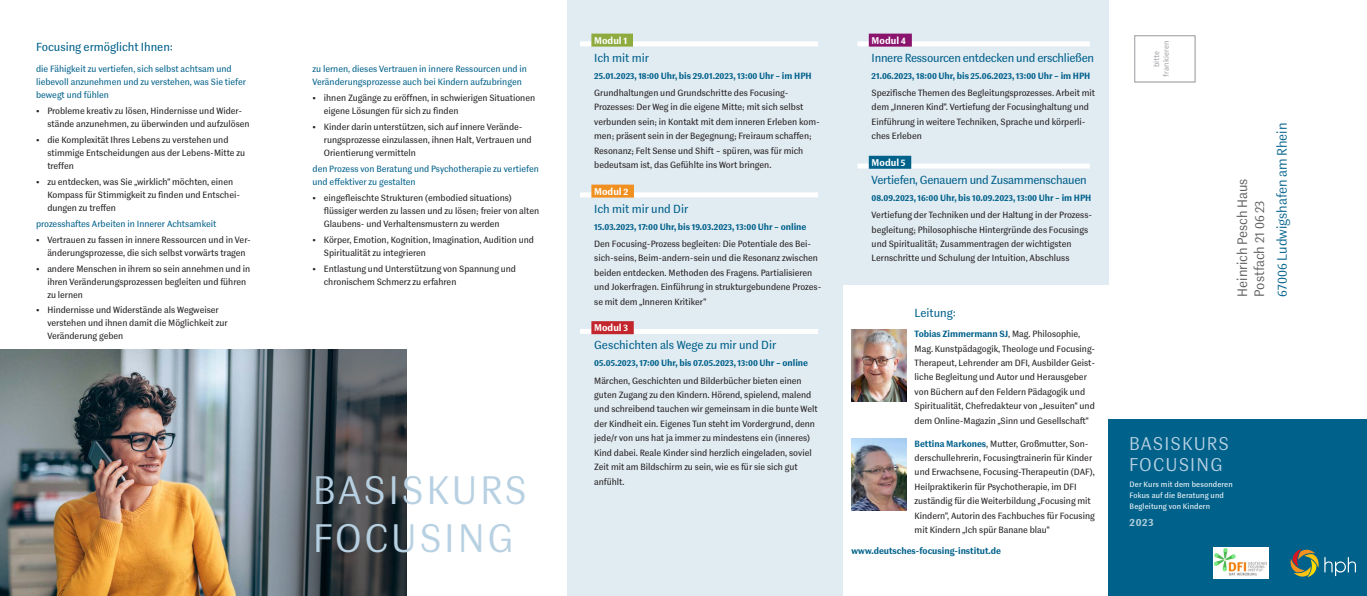
<style>
.page{position:relative;width:1367px;height:596px;background:#fff}
.page>*{position:absolute;margin:0;border:0;box-sizing:border-box;transform-origin:0 0}
.t1{font:300 40.7px/47px "Contemporary Sans";letter-spacing:.06em;color:#b8d1e2}
.t2{font:300 19px/21.9px "Contemporary Sans";letter-spacing:.06em;color:#b8d1e2}
.t3{font:300 14px/17px "Contemporary Sans";color:#57585a}
.t4{font:300 14px "Contemporary Sans";color:#00618b}
.t5{font:12px "Contemporary Sans";letter-spacing:-.015em;color:#00618b}
.t6{font:700 11.2px "Contemporary Sans";color:#fff}
.t7{font:700 10px "Contemporary Sans";color:#fff}
.t8{font:9.3px/14.4px "Contemporary Sans";color:#231f20}
.t9{font:9.3px/13px "Contemporary Sans";color:#00618b}
.t10{font:700 9.3px "Contemporary Sans";color:#00618b}
.t11{font:8px "Contemporary Sans";color:#a8a9ad}
.t12{font:8px "Zwo OT";color:#a8a9ad}
.t13{font:7.9px/11.2px "Contemporary Sans";letter-spacing:.02em;color:#fff}
.s1{font-weight:700;color:#00618b}
</style>
<div class="page">
<div style="left:1108px;top:419px;width:258px;height:176px;background:#00618b"></div>
<div style="left:567px;top:0;width:275px;height:595px;background:#e1ebf2"></div>
<div style="left:832px;top:0;width:276px;height:284px;background:#e1ebf2"></div>
<div style="left:580px;top:41px;width:238px;height:5px;background:#fff"></div>
<div style="left:591px;top:34px;width:42px;height:13px;background:#8dab3e"></div>
<div style="left:580px;top:192px;width:238px;height:5px;background:#fff"></div>
<div style="left:591px;top:184px;width:43px;height:13px;background:#f09020"></div>
<div style="left:580px;top:329px;width:238px;height:5px;background:#fff"></div>
<div style="left:591px;top:321px;width:42px;height:13px;background:#c2262c"></div>
<div style="left:1134px;top:35px;width:61px;height:47px;background:#fff;border:1px solid #a8a9ad"></div>
<svg style="left:1290px;top:549px;width:65px;height:28px"></svg>
<svg style="left:1213px;top:547px;width:55px;height:31px"></svg>
<img style="left:1214px;top:547px;width:51px;height:28px">
<img style="left:851px;top:329px;width:55px;height:72px">
<img style="left:851px;top:438px;width:55px;height:72px">
<div style="left:857px;top:41px;width:232px;height:5px;background:#fff"></div>
<div style="left:868px;top:34px;width:43px;height:13px;background:#8a146d"></div>
<div style="left:857px;top:163px;width:232px;height:5px;background:#fff"></div>
<div style="left:868px;top:156px;width:43px;height:13px;background:#00618b"></div>
<img style="left:0;top:349px;width:9px;height:246px">
<img style="left:9px;top:349px;width:398px;height:246px">
<p class="t5" style="left:36px;top:40px;width:139px">Focusing ermöglicht Ihnen:</p>
<p class="t9" style="left:36px;top:63px;width:211px">die Fähigkeit zu vertiefen, sich selbst achtsam und liebevoll anzunehmen und zu verstehen, was Sie tiefer bewegt und fühlen</p>
<p class="t8" style="left:47px;top:105px;width:204px;line-height:13px;text-indent:-11px">• Probleme kreativ zu lösen, Hindernisse und Wider&shy;stände anzunehmen, zu überwinden und aufzulösen</p>
<p class="t8" style="left:47px;top:134px;width:199px;line-height:13px;text-indent:-11px">• die Komplexität Ihres Lebens zu verstehen und stimmige Entscheidungen aus der Lebens-Mitte zu treffen</p>
<p class="t8" style="left:47px;top:175px;width:194px;line-height:13px;text-indent:-11px">• zu entdecken, was Sie „wirklich“ möchten, einen<br>Kompass für Stimmigkeit zu finden und Entschei&shy;dungen zu treffen</p>
<p class="t9" style="left:36px;top:217px;width:182px">prozesshaftes Arbeiten in Innerer Achtsamkeit</p>
<p class="t8" style="left:47px;top:233px;width:205px;line-height:13px;text-indent:-11px">• Vertrauen zu fassen in innere Ressourcen und in Ver&shy;änderungsprozesse, die sich selbst vorwärts tragen</p>
<p class="t8" style="left:47px;top:262px;width:204px;line-height:13px;text-indent:-11px">• andere Menschen in ihrem so sein annehmen und in ihren Veränderungsprozessen begleiten und führen zu lernen</p>
<p class="t8" style="left:47px;top:304px;width:182px;line-height:13px;text-indent:-11px">• Hindernisse und Widerstände als Wegweiser verstehen und ihnen damit die Möglichkeit zur<br>Veränderung geben</p>
<p class="t9" style="left:312px;top:63px;width:216px">zu lernen, dieses Vertrauen in innere Ressourcen und in<br>Veränderungsprozesse auch bei Kindern aufzubringen</p>
<p class="t8" style="left:324px;top:92px;width:213px;line-height:13px;text-indent:-11px">• ihnen Zugänge zu eröffnen, in schwierigen Situationen eigene Lösungen für sich zu finden</p>
<p class="t8" style="left:324px;top:120px;width:209px;line-height:13px;text-indent:-11px">• Kinder darin unterstützen, sich auf innere Verände&shy;rungsprozesse einzulassen, ihnen Halt, Vertrauen und<br>Orientierung vermitteln</p>
<p class="t9" style="left:312px;top:162px;width:228px">den Prozess von Beratung und Psychotherapie zu vertiefen und effektiver zu gestalten</p>
<p class="t8" style="left:324px;top:191px;width:217px;line-height:13px;text-indent:-11px">• eingefleischte Strukturen (embodied situations) flüssiger werden zu lassen und zu lösen; freier von alten<br>Glaubens- und Verhaltensmustern zu werden</p>
<p class="t8" style="left:324px;top:233px;width:212px;line-height:13px;text-indent:-11px">• Körper, Emotion, Kognition, Imagination, Audition und<br>Spiritualität zu integrieren</p>
<p class="t8" style="left:324px;top:262px;width:194px;line-height:13px;text-indent:-11px">• Entlastung und Unterstützung von Spannung und chronischem Schmerz zu erfahren</p>
<h1 class="t1" style="left:313px;top:468px;width:215px">BASISKURS<br>FOCUSING</h1>
<p class="t7" style="left:594px;top:35px;width:35px">Modul 1</p>
<p class="t5" style="left:594px;top:51px;width:56px">Ich mit mir</p>
<p class="t10" style="left:594px;top:70px;width:219px">25.01.2023, 18:00 Uhr, bis 29.01.2023, 13:00 Uhr – im HPH</p>
<p class="t8" style="left:594px;top:86px;width:227px">Grundhaltungen und Grundschritte des Focusing-Prozesses: Der Weg in die eigene Mitte; mit sich selbst verbunden sein; in Kontakt mit dem inneren Erleben kom&shy;men; präsent sein in der Begegnung; Freiraum schaffen; Resonanz; Felt Sense und Shift – spüren, was für mich bedeutsam ist, das Gefühlte ins Wort bringen.</p>
<p class="t7" style="left:594px;top:185px;width:36px">Modul 2</p>
<p class="t5" style="left:594px;top:202px;width:95px">Ich mit mir und Dir</p>
<p class="t10" style="left:594px;top:221px;width:214px">15.03.2023, 17:00 Uhr, bis 19.03.2023, 13:00 Uhr – online</p>
<p class="t8" style="left:594px;top:237px;width:229px">Den Focusing-Prozess begleiten: Die Potentiale des Bei&shy;sich-seins, Beim-andern-sein und die Resonanz zwischen beiden entdecken. Methoden des Fragens. Partialisieren und Jokerfragen. Einführung in strukturgebundene Prozes&shy;se mit dem „Inneren Kritiker“</p>
<p class="t7" style="left:594px;top:322px;width:35px">Modul 3</p>
<p class="t5" style="left:594px;top:338px;width:183px">Geschichten als Wege zu mir und Dir</p>
<p class="t10" style="left:594px;top:358px;width:215px">05.05.2023, 17:00 Uhr, bis 07.05.2023, 13:00 Uhr – online</p>
<p class="t8" style="left:594px;top:373px;width:225px">Märchen, Geschichten und Bilderbücher bieten einen guten Zugang zu den Kindern. Hörend, spielend, malend und schreibend tauchen wir gemeinsam in die bunte Welt der Kindheit ein. Eigenes Tun steht im Vordergrund, denn jede/r von uns hat ja immer zu mindestens ein (inneres)<br>Kind dabei. Reale Kinder sind herzlich eingeladen, soviel Zeit mit am Bildschirm zu sein, wie es für sie sich gut anfühlt.</p>
<p class="t7" style="left:871px;top:35px;width:36px">Modul 4</p>
<p class="t5" style="left:871px;top:51px;width:224px">Innere Ressourcen entdecken und erschließen</p>
<p class="t10" style="left:871px;top:70px;width:220px">21.06.2023, 18:00 Uhr, bis 25.06.2023, 13:00 Uhr – im HPH</p>
<p class="t8" style="left:871px;top:86px;width:225px">Spezifische Themen des Begleitungsprozesses. Arbeit mit dem „Inneren Kind“. Vertiefung der Focusinghaltung und Einführung in weitere Techniken, Sprache und körperli&shy;ches Erleben</p>
<p class="t7" style="left:871px;top:157px;width:35px">Modul 5</p>
<p class="t5" style="left:871px;top:173px;width:217px">Vertiefen, Genauern und Zusammenschauen</p>
<p class="t10" style="left:871px;top:193px;width:221px">08.09.2023, 16:00 Uhr, bis 10.09.2023, 13:00 Uhr – im HPH</p>
<p class="t8" style="left:871px;top:208px;width:222px">Vertiefung der Techniken und der Haltung in der Prozess&shy;begleitung; Philosophische Hintergründe des Focusings und Spiritualität; Zusammentragen der wichtigsten Lernschritte und Schulung der Intuition, Abschluss</p>
<p class="t5" style="left:914px;top:306px;width:43px">Leitung:</p>
<p class="t8" style="left:914px;top:327px;width:182px"><span class="s1">Tobias Zimmermann SJ</span>, Mag. Philosophie, Mag. Kunstpädagogik, Theologe und Focusing-Therapeut, Lehrender am DFI, Ausbilder Geist&shy;liche Begleitung und Autor und Herausgeber von Büchern auf den Feldern Pädagogik und Spiritualität, Chefredakteur von „Jesuiten“ und dem Online-Magazin „Sinn und Gesellschaft“</p>
<p class="t8" style="left:914px;top:436px;width:182px"><span class="s1">Bettina Markones</span>, Mutter, Großmutter, Son&shy;derschullehrerin, Focusingtrainerin für Kinder und Erwachsene, Focusing-Therapeutin (DAF), Heilpraktikerin für Psychotherapie, im DFI zuständig für die Weiterbildung „Focusing mit Kindern“, Autorin des Fachbuches für Focusing mit Kindern „Ich spür Banane blau“</p>
<p class="t10" style="left:851px;top:545px;width:151px">www.deutsches-focusing-institut.de</p>
<p class="t11" style="left:1161px;top:76px;width:36px;rotate:-90deg">frankieren</p>
<p class="t12" style="left:1151px;top:67px;width:18px;rotate:-90deg">bitte</p>
<h3 class="t3" style="left:1234px;top:296px;width:119px;rotate:-90deg">Heinrich Pesch Haus<br>Postfach 21 06 23</h3>
<h3 class="t4" style="left:1274px;top:296px;width:175px;rotate:-90deg">67006 Ludwigshafen am Rhein</h3>
<h2 class="t2" style="left:1129px;top:432px;width:101px">BASISKURS<br>FOCUSING</h2>
<p class="t13" style="left:1129px;top:478px;width:105px">Der Kurs mit dem besonderen<br>Fokus auf die Beratung und<br>Begleitung von Kindern</p>
<p class="t6" style="left:1129px;top:515px;width:25px">2023</p>
</div>
